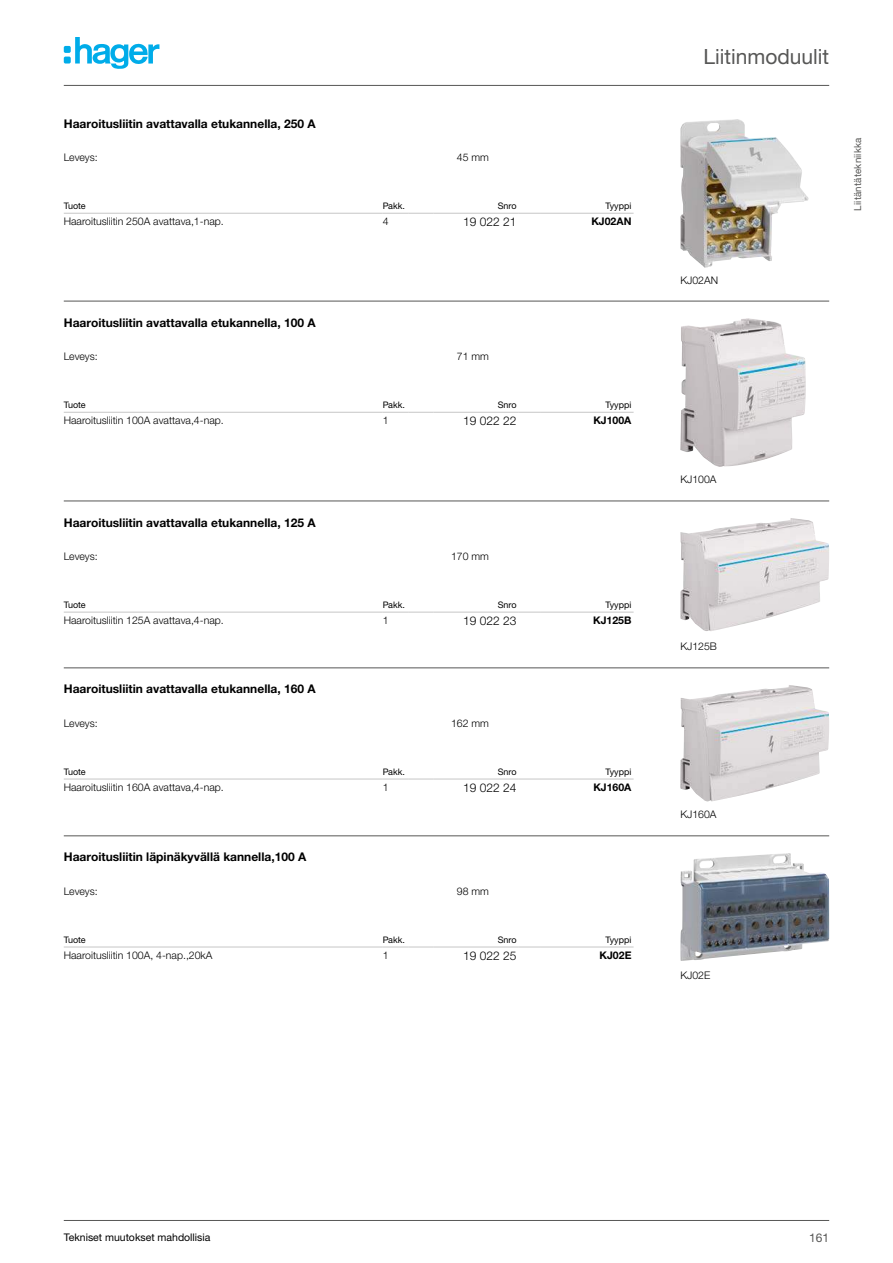
<style>
.page{position:relative;width:893px;height:1263px;background:#fff}
.page>*{position:absolute;margin:0;border:0;box-sizing:border-box;transform-origin:0 0}
.t1{font:21px "Helvetica Neue LTW1 G";color:#575756}
.t2{font:700 12px "Helvetica Neue LTW1 G";color:#000}
.t3{font:300 12px "Helvetica Neue LTW1 G";color:#000}
.t4{font:12px "Helvetica Neue LTW1 G";color:#575756}
.t5{font:300 10.5px "Helvetica Neue LTW1 G";color:#000}
.t6{font:700 10.5px "Helvetica Neue LTW1 G";color:#000}
.t7{font:10.5px "Helvetica Neue LTW1 G";color:#000}
.t8{font:9.75px "Helvetica Neue LTW1 G";letter-spacing:.02em;color:#575756}
.t9{font:9px "Helvetica Neue LTW1 G";color:#000}
</style>
<div class="page">
<hr style="left:64px;top:1220px;width:765px;height:1px;background:#575756">
<hr style="left:64px;top:85px;width:765px;height:1px;background:#575756">
<svg style="left:75px;top:37px;width:84px;height:32px"></svg>
<div style="left:64px;top:46px;width:7px;height:7px;background:#00ace9;border-radius:2px"></div>
<div style="left:64px;top:57px;width:7px;height:7px;background:#00ace9;border-radius:2px"></div>
<img style="left:680px;top:119px;width:129px;height:149px">
<img style="left:680px;top:318px;width:126px;height:149px">
<img style="left:680px;top:518px;width:149px;height:113px">
<img style="left:680px;top:685px;width:149px;height:117px">
<img style="left:680px;top:853px;width:149px;height:108px">
<hr style="left:64px;top:213px;width:319px;height:1px;background:#c6c6c6">
<svg style="left:383px;top:213px;width:51px;height:1px"></svg>
<hr style="left:434px;top:213px;width:85px;height:1px;background:#c6c6c6">
<svg style="left:519px;top:213px;width:21px;height:1px"></svg>
<hr style="left:540px;top:213px;width:94px;height:1px;background:#c6c6c6">
<hr style="left:64px;top:412px;width:319px;height:1px;background:#c6c6c6">
<svg style="left:383px;top:412px;width:51px;height:1px"></svg>
<hr style="left:434px;top:412px;width:85px;height:1px;background:#c6c6c6">
<svg style="left:519px;top:412px;width:21px;height:1px"></svg>
<hr style="left:540px;top:412px;width:94px;height:1px;background:#c6c6c6">
<hr style="left:64px;top:612px;width:319px;height:1px;background:#c6c6c6">
<svg style="left:383px;top:612px;width:51px;height:1px"></svg>
<hr style="left:434px;top:612px;width:85px;height:1px;background:#c6c6c6">
<svg style="left:519px;top:612px;width:21px;height:1px"></svg>
<hr style="left:540px;top:612px;width:94px;height:1px;background:#c6c6c6">
<hr style="left:64px;top:779px;width:319px;height:1px;background:#c6c6c6">
<svg style="left:383px;top:779px;width:51px;height:1px"></svg>
<hr style="left:434px;top:779px;width:85px;height:1px;background:#c6c6c6">
<svg style="left:519px;top:779px;width:21px;height:1px"></svg>
<hr style="left:540px;top:779px;width:94px;height:1px;background:#c6c6c6">
<hr style="left:64px;top:947px;width:319px;height:1px;background:#c6c6c6">
<svg style="left:383px;top:947px;width:51px;height:1px"></svg>
<hr style="left:434px;top:947px;width:85px;height:1px;background:#c6c6c6">
<svg style="left:519px;top:947px;width:21px;height:1px"></svg>
<hr style="left:540px;top:947px;width:94px;height:1px;background:#c6c6c6">
<hr style="left:64px;top:301px;width:765px;height:1px;background:#575756">
<hr style="left:64px;top:501px;width:765px;height:1px;background:#575756">
<hr style="left:64px;top:668px;width:765px;height:1px;background:#575756">
<hr style="left:64px;top:835px;width:765px;height:1px;background:#575756">
<p class="t2" style="left:64px;top:116px;width:253px">Haaroitusliitin avattavalla etukannella, 250 A</p>
<p class="t5" style="left:64px;top:151px;width:36px">Leveys:</p>
<p class="t5" style="left:457px;top:151px;width:34px">45 mm</p>
<p class="t9" style="left:64px;top:200px;width:24px">Tuote</p>
<p class="t9" style="left:383px;top:200px;width:24px">Pakk.</p>
<p class="t9" style="left:498px;top:200px;width:20px">Snro</p>
<p class="t9" style="left:605px;top:200px;width:27px">Tyyppi</p>
<p class="t5" style="left:64px;top:215px;width:161px">Haaroitusliitin 250A avattava,1-nap.</p>
<p class="t5" style="left:383px;top:215px;width:7px">4</p>
<p class="t3" style="left:463px;top:214px;width:55px">19 022 21</p>
<p class="t6" style="left:591px;top:215px;width:42px">KJ02AN</p>
<p class="t2" style="left:64px;top:315px;width:253px">Haaroitusliitin avattavalla etukannella, 100 A</p>
<p class="t5" style="left:64px;top:350px;width:36px">Leveys:</p>
<p class="t5" style="left:457px;top:350px;width:34px">71 mm</p>
<p class="t9" style="left:64px;top:399px;width:24px">Tuote</p>
<p class="t9" style="left:383px;top:399px;width:24px">Pakk.</p>
<p class="t9" style="left:498px;top:399px;width:20px">Snro</p>
<p class="t9" style="left:605px;top:399px;width:27px">Tyyppi</p>
<p class="t5" style="left:64px;top:414px;width:161px">Haaroitusliitin 100A avattava,4-nap.</p>
<p class="t5" style="left:383px;top:414px;width:7px">1</p>
<p class="t3" style="left:463px;top:413px;width:55px">19 022 22</p>
<p class="t6" style="left:593px;top:414px;width:40px">KJ100A</p>
<p class="t2" style="left:64px;top:515px;width:253px">Haaroitusliitin avattavalla etukannella, 125 A</p>
<p class="t5" style="left:64px;top:550px;width:36px">Leveys:</p>
<p class="t5" style="left:451px;top:550px;width:39px">170 mm</p>
<p class="t9" style="left:64px;top:599px;width:24px">Tuote</p>
<p class="t9" style="left:383px;top:599px;width:24px">Pakk.</p>
<p class="t9" style="left:498px;top:599px;width:20px">Snro</p>
<p class="t9" style="left:605px;top:599px;width:27px">Tyyppi</p>
<p class="t5" style="left:64px;top:614px;width:161px">Haaroitusliitin 125A avattava,4-nap.</p>
<p class="t5" style="left:383px;top:614px;width:7px">1</p>
<p class="t3" style="left:463px;top:613px;width:55px">19 022 23</p>
<p class="t6" style="left:593px;top:614px;width:40px">KJ125B</p>
<p class="t2" style="left:64px;top:682px;width:253px">Haaroitusliitin avattavalla etukannella, 160 A</p>
<p class="t5" style="left:64px;top:717px;width:36px">Leveys:</p>
<p class="t5" style="left:451px;top:717px;width:39px">162 mm</p>
<p class="t9" style="left:64px;top:766px;width:24px">Tuote</p>
<p class="t9" style="left:383px;top:766px;width:24px">Pakk.</p>
<p class="t9" style="left:498px;top:766px;width:20px">Snro</p>
<p class="t9" style="left:605px;top:766px;width:27px">Tyyppi</p>
<p class="t5" style="left:64px;top:781px;width:161px">Haaroitusliitin 160A avattava,4-nap.</p>
<p class="t5" style="left:383px;top:781px;width:7px">1</p>
<p class="t3" style="left:463px;top:780px;width:55px">19 022 24</p>
<p class="t6" style="left:593px;top:780px;width:40px">KJ160A</p>
<p class="t2" style="left:64px;top:850px;width:244px">Haaroitusliitin läpinäkyvällä kannella,100 A</p>
<p class="t5" style="left:64px;top:885px;width:36px">Leveys:</p>
<p class="t5" style="left:457px;top:885px;width:34px">98 mm</p>
<p class="t9" style="left:64px;top:934px;width:24px">Tuote</p>
<p class="t9" style="left:383px;top:934px;width:24px">Pakk.</p>
<p class="t9" style="left:498px;top:934px;width:20px">Snro</p>
<p class="t9" style="left:605px;top:934px;width:27px">Tyyppi</p>
<p class="t5" style="left:64px;top:948px;width:150px">Haaroitusliitin 100A, 4-nap.,20kA</p>
<p class="t5" style="left:383px;top:948px;width:7px">1</p>
<p class="t3" style="left:463px;top:948px;width:55px">19 022 25</p>
<p class="t6" style="left:600px;top:948px;width:33px">KJ02E</p>
<h1 class="t1" style="left:703px;top:43px;width:127px">Liitinmoduulit</h1>
<p class="t5" style="left:680px;top:274px;width:39px">KJ02AN</p>
<p class="t8" style="left:851px;top:211px;width:75px;rotate:-90deg">Liitäntätekniikka</p>
<p class="t5" style="left:680px;top:473px;width:38px">KJ100A</p>
<p class="t5" style="left:680px;top:640px;width:38px">KJ125B</p>
<p class="t5" style="left:680px;top:808px;width:38px">KJ160A</p>
<p class="t5" style="left:680px;top:969px;width:31px">KJ02E</p>
<p class="t7" style="left:64px;top:1230px;width:148px">Tekniset muutokset mahdollisia</p>
<p class="t4" style="left:809px;top:1230px;width:22px">161</p>
</div>
